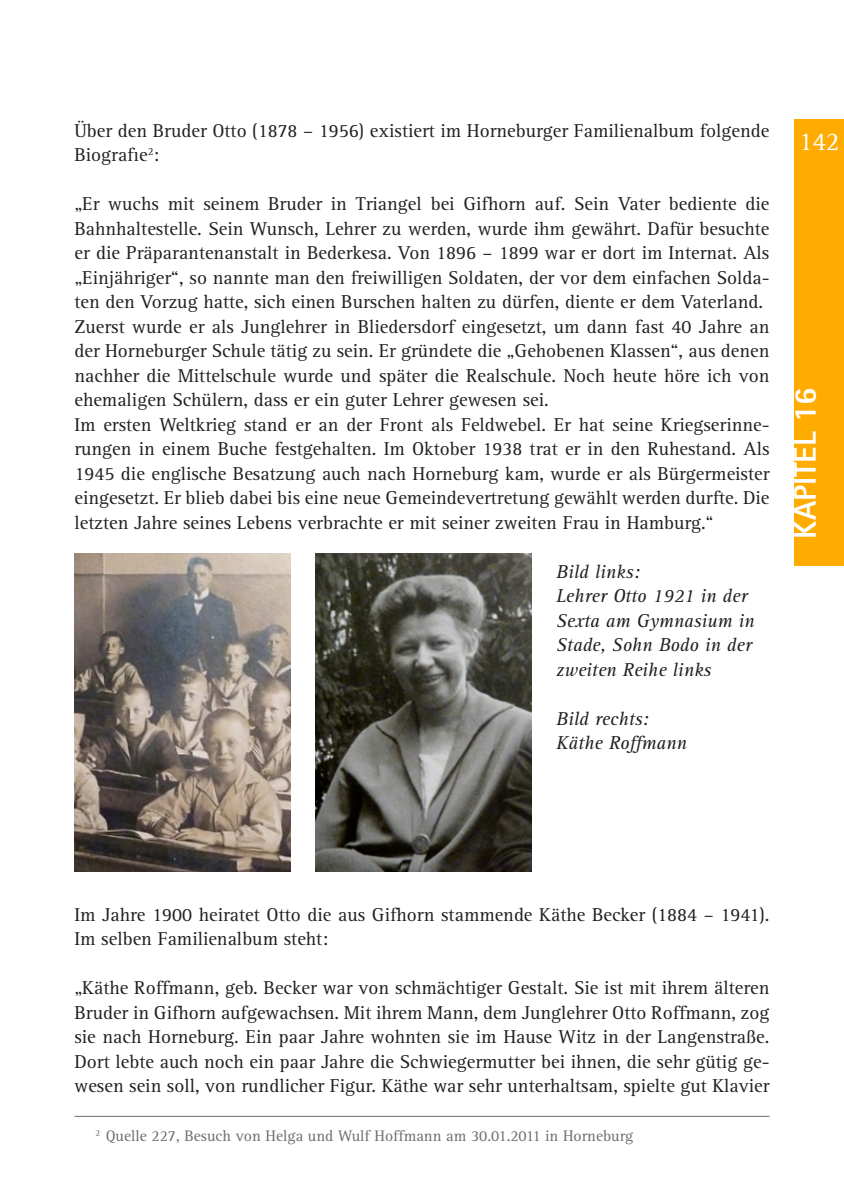
<style>
.page{position:relative;width:844px;height:1191px;background:#fff}
.page>*{position:absolute;margin:0;border:0;box-sizing:border-box;transform-origin:0 0}
.Kapitel{font:800 31.5px "Rotis Sans Serif Std";color:#fff}
.t1{font:26.25px "Rotis Serif Std";color:#fff}
.Fließtext{font:19.25px/24.5px "Rotis Serif Std";color:#231f20;text-align:justify}
.Fließtext-2{font:italic 19.25px/24.5px "Rotis Serif Std";color:#231f20}
.Fußnote{font:15.75px "Rotis Serif Std";color:#6c6d70}
</style>
<div class="page">
<div style="left:794px;top:119px;width:49px;height:446px;background:#ffab00"></div>
<hr style="left:74px;top:1116px;width:695px;height:1px;background:#6c6d70">
<img style="left:74px;top:553px;width:216px;height:319px">
<img style="left:315px;top:553px;width:216px;height:319px">
<p class="Fließtext" style="left:74px;top:118px;width:696px">Über den Bruder Otto (1878 – 1956) existiert im Horneburger Familienalbum folgende<br>Biografie<sup>2</sup>:</p>
<p class="Fließtext" style="left:74px;top:192px;width:696px">„Er wuchs mit seinem Bruder in Triangel bei Gifhorn auf. Sein Vater bediente die Bahnhaltestelle. Sein Wunsch, Lehrer zu werden, wurde ihm gewährt. Dafür besuchte er die Präparantenanstalt in Bederkesa. Von 1896 – 1899 war er dort im Internat. Als „Einjähriger“, so nannte man den freiwilligen Soldaten, der vor dem einfachen Solda&shy;ten den Vorzug hatte, sich einen Burschen halten zu dürfen, diente er dem Vaterland.</p>
<p class="Fließtext" style="left:74px;top:314px;width:696px">Zuerst wurde er als Junglehrer in Bliedersdorf eingesetzt, um dann fast 40 Jahre an der Horneburger Schule tätig zu sein. Er gründete die „Gehobenen Klassen“, aus denen nachher die Mittelschule wurde und später die Realschule. Noch heute höre ich von ehemaligen Schülern, dass er ein guter Lehrer gewesen sei.</p>
<p class="Fließtext" style="left:74px;top:412px;width:696px">Im ersten Weltkrieg stand er an der Front als Feldwebel. Er hat seine Kriegserinne&shy;rungen in einem Buche festgehalten. Im Oktober 1938 trat er in den Ruhestand. Als 1945 die englische Besatzung auch nach Horneburg kam, wurde er als Bürgermeister eingesetzt. Er blieb dabei bis eine neue Gemeindevertretung gewählt werden durfte. Die letzten Jahre seines Lebens verbrachte er mit seiner zweiten Frau in Hamburg.“</p>
<p class="Fließtext-2" style="left:556px;top:560px;width:85px">Bild links:</p>
<p class="Fließtext-2" style="left:556px;top:584px;width:200px">Lehrer Otto 1921 in der<br>Sexta am Gymnasium in<br>Stade, Sohn Bodo in der zweiten Reihe links</p>
<p class="Fließtext-2" style="left:556px;top:707px;width:94px">Bild rechts:</p>
<p class="Fließtext-2" style="left:556px;top:731px;width:132px">Käthe Roffmann</p>
<h2 class="t1" style="left:798px;top:126px;width:42px">142</h2>
<p class="Kapitel" style="left:785px;top:538px;width:153px;rotate:-90deg">KAPITEL 16</p>
<p class="Fließtext" style="left:74px;top:902px;width:696px">Im Jahre 1900 heiratet Otto die aus Gifhorn stammende Käthe Becker (1884 – 1941).<br>Im selben Familienalbum steht:</p>
<p class="Fließtext" style="left:74px;top:976px;width:696px">„Käthe Roffmann, geb. Becker war von schmächtiger Gestalt. Sie ist mit ihrem älteren Bruder in Gifhorn aufgewachsen. Mit ihrem Mann, dem Junglehrer Otto Roffmann, zog sie nach Horneburg. Ein paar Jahre wohnten sie im Hause Witz in der Langenstraße.<br>Dort lebte auch noch ein paar Jahre die Schwiegermutter bei ihnen, die sehr gütig ge&shy;wesen sein soll, von rundlicher Figur. Käthe war sehr unterhaltsam, spielte gut Klavier</p>
<p class="Fußnote" style="left:95px;top:1127px;width:539px"><sup>2</sup> Quelle 227, Besuch von Helga und Wulf Hoffmann am 30.01.2011 in Horneburg</p>
</div>
